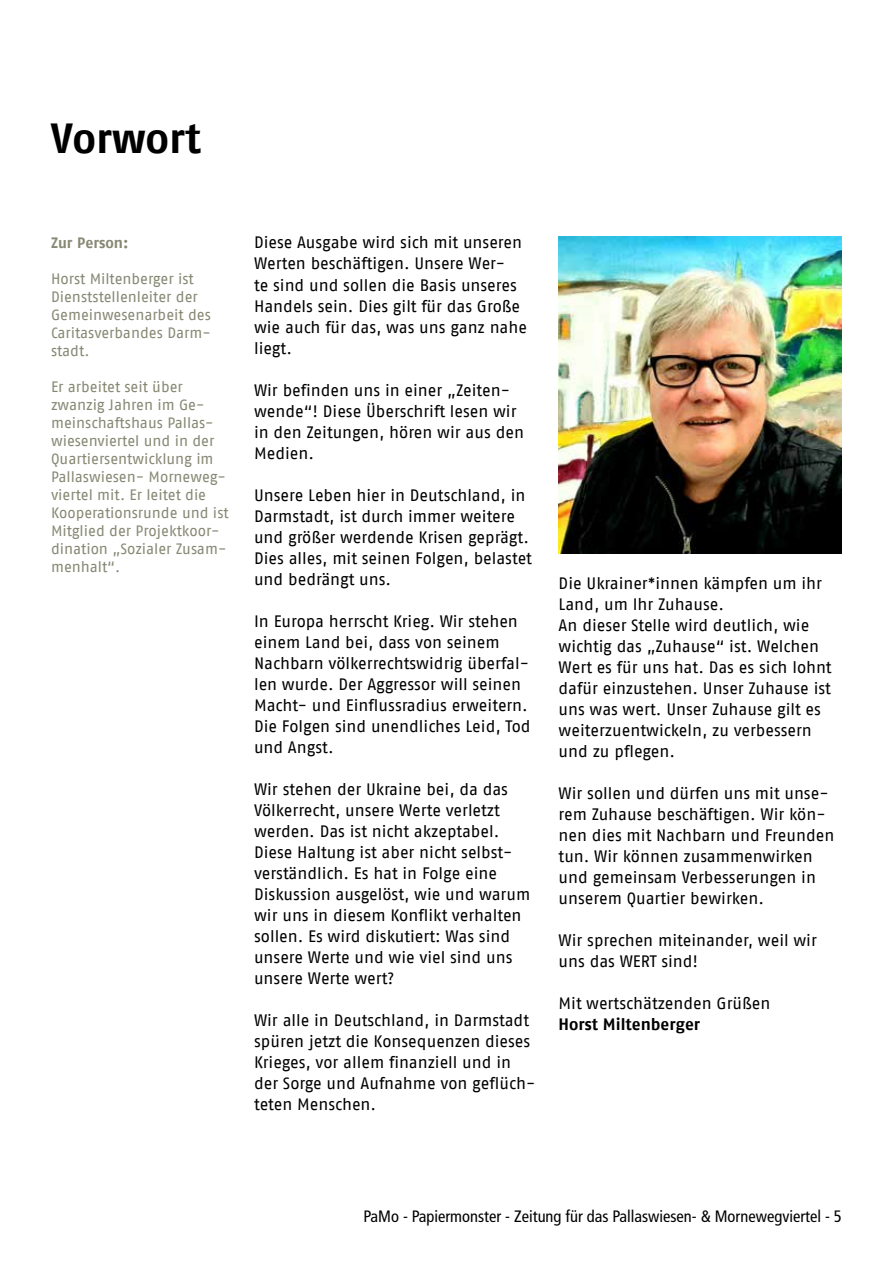
<style>
.page{position:relative;width:893px;height:1263px;background:#fff}
.page>*{position:absolute;margin:0;border:0;box-sizing:border-box;transform-origin:0 0}
.t1{font:700 42px "Fago No";color:#000}
.t2{font:16.5px/21px "Fago No";letter-spacing:-.005em;color:#000}
.t3{font:condensed 16.5px "Frutiger LT Std";color:#000}
.t4{font:700 16.5px "Fago No";color:#000}
.t5{font:15px/18px "Fago No";letter-spacing:-.005em;color:#878874}
.t6{font:700 15px "Fago No";color:#878874}
</style>
<div class="page">
<img style="left:559px;top:236px;width:283px;height:318px">
<h1 class="t1" style="left:51px;top:114px;width:152px">Vorwort</h1>
<p class="t6" style="left:51px;top:234px;width:79px">Zur Person:</p>
<p class="t5" style="left:51px;top:270px;width:161px">Horst Miltenberger ist<br>Dienststellenleiter der<br>Gemeinwesenarbeit des<br>Caritasverbandes Darm&shy;stadt.</p>
<p class="t5" style="left:51px;top:378px;width:179px">Er arbeitet seit über zwanzig Jahren im Ge&shy;meinschaftshaus Pallas&shy;wiesenviertel und in der<br>Quartiersentwicklung im<br>Pallaswiesen- Morneweg&shy;viertel mit. Er leitet die<br>Kooperationsrunde und ist<br>Mitglied der Projektkoor&shy;dination „Sozialer Zusam&shy;menhalt“.</p>
<p class="t2" style="left:254px;top:232px;width:275px">Diese Ausgabe wird sich mit unseren<br>Werten beschäftigen. Unsere Wer-<br>te sind und sollen die Basis unseres<br>Handels sein. Dies gilt für das Große wie auch für das, was uns ganz nahe liegt.</p>
<p class="t2" style="left:254px;top:379px;width:271px">Wir befinden uns in einer „Zeiten&shy;wende“! Diese Überschrift lesen wir in den Zeitungen, hören wir aus den<br>Medien.</p>
<p class="t2" style="left:254px;top:484px;width:279px">Unsere Leben hier in Deutschland, in Darmstadt, ist durch immer weitere und größer werdende Krisen geprägt.<br>Dies alles, mit seinen Folgen, belastet und bedrängt uns.</p>
<p class="t2" style="left:254px;top:610px;width:278px">In Europa herrscht Krieg. Wir stehen einem Land bei, dass von seinem Nachbarn völkerrechtswidrig überfal&shy;len wurde. Der Aggressor will seinen Macht- und Einflussradius erweitern.<br>Die Folgen sind unendliches Leid, Tod und Angst.</p>
<p class="t2" style="left:254px;top:778px;width:278px">Wir stehen der Ukraine bei, da das Völkerrecht, unsere Werte verletzt werden. Das ist nicht akzeptabel.<br>Diese Haltung ist aber nicht selbst&shy;verständlich. Es hat in Folge eine Diskussion ausgelöst, wie und warum wir uns in diesem Konflikt verhalten sollen. Es wird diskutiert: Was sind unsere Werte und wie viel sind uns unsere Werte wert?</p>
<p class="t2" style="left:254px;top:1009px;width:283px">Wir alle in Deutschland, in Darmstadt spüren jetzt die Konsequenzen dieses<br>Krieges, vor allem finanziell und in der Sorge und Aufnahme von geflüch&shy;teten Menschen.</p>
<p class="t2" style="left:559px;top:572px;width:275px">Die Ukrainer*innen kämpfen um ihr<br>Land, um Ihr Zuhause.<br>An dieser Stelle wird deutlich, wie wichtig das „Zuhause“ ist. Welchen<br>Wert es für uns hat. Das es sich lohnt dafür einzustehen. Unser Zuhause ist uns was wert. Unser Zuhause gilt es weiterzuentwickeln, zu verbessern und zu pflegen.</p>
<p class="t2" style="left:559px;top:782px;width:277px">Wir sollen und dürfen uns mit unse&shy;rem Zuhause beschäftigen. Wir kön&shy;nen dies mit Nachbarn und Freunden tun. Wir können zusammenwirken und gemeinsam Verbesserungen in unserem Quartier bewirken.</p>
<p class="t2" style="left:559px;top:929px;width:260px">Wir sprechen miteinander, weil wir uns das WERT sind!</p>
<p class="t2" style="left:559px;top:992px;width:213px">Mit wertschätzenden Grüßen</p>
<p class="t4" style="left:559px;top:1014px;width:143px">Horst Miltenberger</p>
<p class="t3" style="left:364px;top:1207px;width:480px">PaMo - Papiermonster - Zeitung für das Pallaswiesen- &amp; Mornewegviertel - 5</p>
</div>
